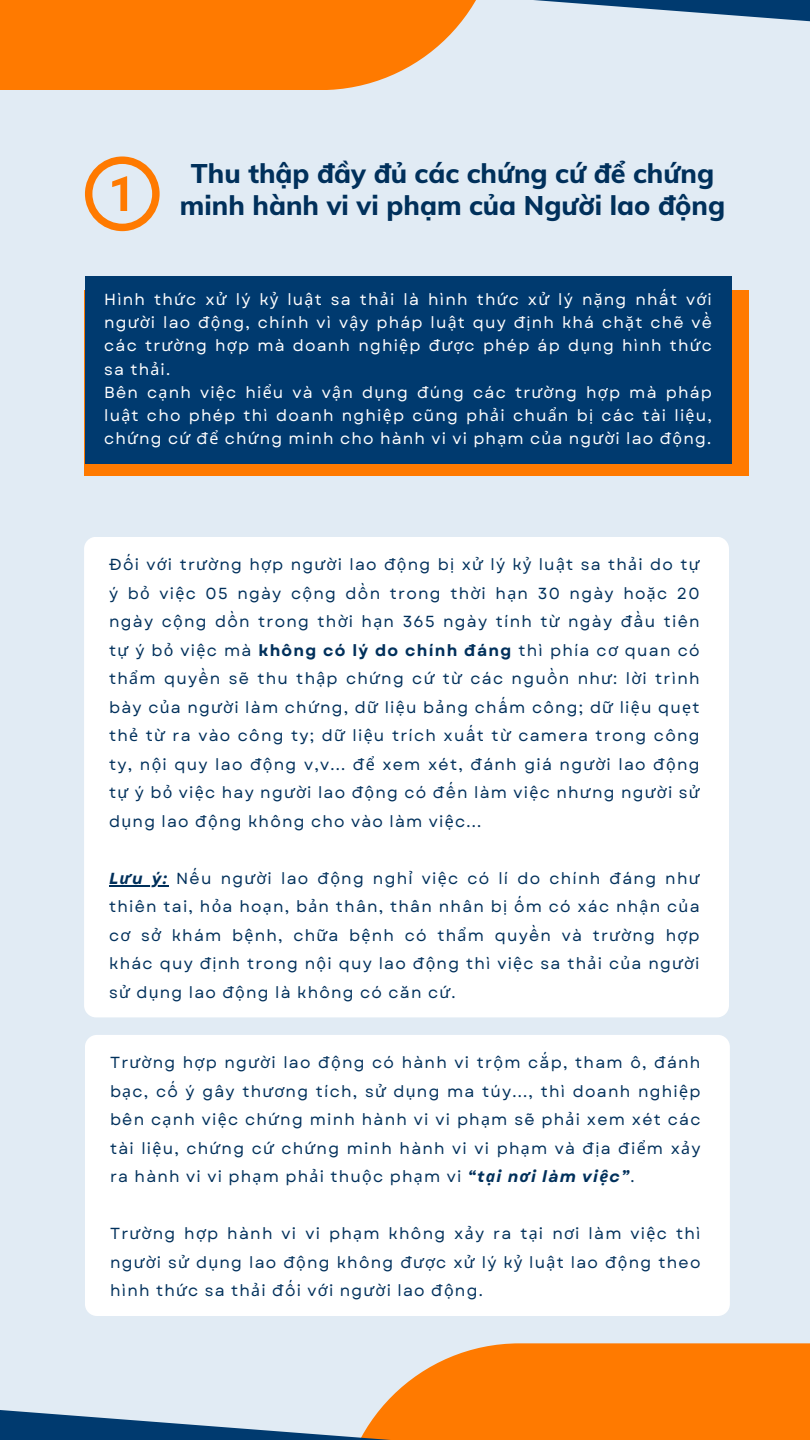
<style>
.page{position:relative;width:810px;height:1440px;background:#e1ebf4}
.page>*{position:absolute;margin:0;border:0;box-sizing:border-box;transform-origin:0 0}
.t1{font:800 27px/32.2px "Muli";color:#00305b;text-align:center}
.t2{font:16px/28.5px "Garet";letter-spacing:.08em;color:#00305b;text-align:justify}
.t3{font:16px/23.2px "Garet";letter-spacing:.075em;color:#fff;text-align:justify}
.s1{font-family:"Noto Sans"}
.s2{font-weight:700}
.s3{font-weight:700;font-style:italic}
.s4{font-family:"Noto Sans";font-weight:700;font-style:italic}
</style>
<div class="page">
<svg style="left:0;top:1343px;width:810px;height:97px"></svg>
<svg style="left:0;top:0;width:810px;height:90px"></svg>
<div style="left:85px;top:291px;width:664px;height:185px;background:#ff7a00"></div>
<div style="left:85px;top:276px;width:646px;height:188px;background:#003a6f"></div>
<div style="left:84px;top:537px;width:645px;height:480px;background:#fff;border-radius:12px"></div>
<hr style="left:109px;top:885px;width:59px;height:2px;background:#00305b">
<div style="left:85px;top:1035px;width:645px;height:281px;background:#fff;border-radius:12px"></div>
<svg style="left:85px;top:156px;width:75px;height:75px"></svg>
<p class="t1" style="left:180px;top:156px;width:547px">Thu thập đầy đủ các chứng cứ để chứng minh hành vi vi phạm của Người lao động</p>
<p class="t3" style="left:104px;top:288px;width:609px">Hình th<span class="s1">ứ</span>c x<span class="s1">ử</span> lý k<span class="s1">ỷ</span> lu<span class="s1">ậ</span>t sa th<span class="s1">ả</span>i là hình th<span class="s1">ứ</span>c x<span class="s1">ử</span> lý n<span class="s1">ặ</span>ng nhất v<span class="s1">ớ</span>i ng<span class="s1">ườ</span>i lao đ<span class="s1">ộ</span>ng, chính vì v<span class="s1">ậ</span>y pháp lu<span class="s1">ậ</span>t quy đ<span class="s1">ị</span>nh khá ch<span class="s1">ặ</span>t chẽ về các tr<span class="s1">ườ</span>ng h<span class="s1">ợ</span>p mà doanh nghi<span class="s1">ệ</span>p đ<span class="s1">ượ</span>c phép áp d<span class="s1">ụ</span>ng hình th<span class="s1">ứ</span>c sa th<span class="s1">ả</span>i.</p>
<p class="t3" style="left:104px;top:381px;width:609px">Bên c<span class="s1">ạ</span>nh vi<span class="s1">ệ</span>c hi<span class="s1">ể</span>u và v<span class="s1">ậ</span>n d<span class="s1">ụ</span>ng đúng các tr<span class="s1">ườ</span>ng h<span class="s1">ợ</span>p mà pháp lu<span class="s1">ậ</span>t cho phép thì doanh nghi<span class="s1">ệ</span>p cũng ph<span class="s1">ả</span>i chu<span class="s1">ẩ</span>n b<span class="s1">ị</span> các tài li<span class="s1">ệ</span>u, ch<span class="s1">ứ</span>ng c<span class="s1">ứ</span> đ<span class="s1">ể</span> ch<span class="s1">ứ</span>ng minh cho hành vi vi ph<span class="s1">ạ</span>m c<span class="s1">ủ</span>a ng<span class="s1">ườ</span>i lao đ<span class="s1">ộ</span>ng.</p>
<p class="t2" style="left:109px;top:550px;width:592px">Đối v<span class="s1">ớ</span>i tr<span class="s1">ườ</span>ng h<span class="s1">ợ</span>p ng<span class="s1">ườ</span>i lao đ<span class="s1">ộ</span>ng b<span class="s1">ị</span> x<span class="s1">ử</span> lý k<span class="s1">ỷ</span> lu<span class="s1">ậ</span>t sa th<span class="s1">ả</span>i do t<span class="s1">ự </span>ý b<span class="s1">ỏ</span> vi<span class="s1">ệ</span>c 05 ngày c<span class="s1">ộ</span>ng dồn trong th<span class="s1">ờ</span>i h<span class="s1">ạ</span>n 30 ngày ho<span class="s1">ặ</span>c 20 ngày c<span class="s1">ộ</span>ng dồn trong th<span class="s1">ờ</span>i h<span class="s1">ạ</span>n 365 ngày tính t<span class="s1">ừ</span> ngày đầu tiên t<span class="s1">ự</span> ý b<span class="s1">ỏ</span> vi<span class="s1">ệ</span>c mà <span class="s2">không có lý do chính đáng</span> thì phía c<span class="s1">ơ</span> quan có th<span class="s1">ẩ</span>m quyền sẽ thu th<span class="s1">ậ</span>p ch<span class="s1">ứ</span>ng c<span class="s1">ứ</span> t<span class="s1">ừ</span> các nguồn nh<span class="s1">ư</span>: l<span class="s1">ờ</span>i trình bày c<span class="s1">ủ</span>a ng<span class="s1">ườ</span>i làm ch<span class="s1">ứ</span>ng, d<span class="s1">ữ</span> li<span class="s1">ệ</span>u b<span class="s1">ả</span>ng chấm công; d<span class="s1">ữ</span> li<span class="s1">ệ</span>u qu<span class="s1">ẹ</span>t th<span class="s1">ẻ</span> t<span class="s1">ừ</span> ra vào công ty; d<span class="s1">ữ</span> li<span class="s1">ệ</span>u trích xuất t<span class="s1">ừ</span> camera trong công ty, n<span class="s1">ộ</span>i quy lao đ<span class="s1">ộ</span>ng v,v... đ<span class="s1">ể</span> xem xét, đánh giá ng<span class="s1">ườ</span>i lao đ<span class="s1">ộ</span>ng t<span class="s1">ự</span> ý b<span class="s1">ỏ</span> vi<span class="s1">ệ</span>c hay ng<span class="s1">ườ</span>i lao đ<span class="s1">ộ</span>ng có đến làm vi<span class="s1">ệ</span>c nh<span class="s1">ư</span>ng ng<span class="s1">ườ</span>i s<span class="s1">ử </span>d<span class="s1">ụ</span>ng lao đ<span class="s1">ộ</span>ng không cho vào làm vi<span class="s1">ệ</span>c...</p>
<p class="t2" style="left:109px;top:864px;width:592px"><span class="s3">L</span><span class="s4">ư</span><span class="s3">u ý:</span> Nếu ng<span class="s1">ườ</span>i lao đ<span class="s1">ộ</span>ng ngh<span class="s1">ỉ</span> vi<span class="s1">ệ</span>c có lí do chính đáng nh<span class="s1">ư </span>thiên tai, h<span class="s1">ỏ</span>a ho<span class="s1">ạ</span>n, b<span class="s1">ả</span>n thân, thân nhân b<span class="s1">ị</span> ốm có xác nh<span class="s1">ậ</span>n c<span class="s1">ủ</span>a c<span class="s1">ơ</span> s<span class="s1">ở</span> khám b<span class="s1">ệ</span>nh, ch<span class="s1">ữ</span>a b<span class="s1">ệ</span>nh có th<span class="s1">ẩ</span>m quyền và tr<span class="s1">ườ</span>ng h<span class="s1">ợ</span>p khác quy đ<span class="s1">ị</span>nh trong n<span class="s1">ộ</span>i quy lao đ<span class="s1">ộ</span>ng thì vi<span class="s1">ệ</span>c sa th<span class="s1">ả</span>i c<span class="s1">ủ</span>a ng<span class="s1">ườ</span>i s<span class="s1">ử</span> d<span class="s1">ụ</span>ng lao đ<span class="s1">ộ</span>ng là không có căn c<span class="s1">ứ</span>.</p>
<p class="t2" style="left:110px;top:1048px;width:592px">Tr<span class="s1">ườ</span>ng h<span class="s1">ợ</span>p ng<span class="s1">ườ</span>i lao đ<span class="s1">ộ</span>ng có hành vi tr<span class="s1">ộ</span>m cắp, tham ô, đánh b<span class="s1">ạ</span>c, cố ý gây th<span class="s1">ươ</span>ng tích, s<span class="s1">ử</span> d<span class="s1">ụ</span>ng ma túy..., thì doanh nghi<span class="s1">ệ</span>p bên c<span class="s1">ạ</span>nh vi<span class="s1">ệ</span>c ch<span class="s1">ứ</span>ng minh hành vi vi ph<span class="s1">ạ</span>m sẽ ph<span class="s1">ả</span>i xem xét các tài li<span class="s1">ệ</span>u, ch<span class="s1">ứ</span>ng c<span class="s1">ứ</span> ch<span class="s1">ứ</span>ng minh hành vi vi ph<span class="s1">ạ</span>m và đ<span class="s1">ị</span>a đi<span class="s1">ể</span>m x<span class="s1">ả</span>y ra hành vi vi ph<span class="s1">ạ</span>m ph<span class="s1">ả</span>i thu<span class="s1">ộ</span>c ph<span class="s1">ạ</span>m vi <span class="s3">“t</span><span class="s4">ạ</span><span class="s3">i n</span><span class="s4">ơ</span><span class="s3">i làm vi</span><span class="s4">ệ</span><span class="s3">c”</span>.</p>
<p class="t2" style="left:110px;top:1219px;width:592px">Tr<span class="s1">ườ</span>ng h<span class="s1">ợ</span>p hành vi vi ph<span class="s1">ạ</span>m không x<span class="s1">ả</span>y ra t<span class="s1">ạ</span>i n<span class="s1">ơ</span>i làm vi<span class="s1">ệ</span>c thì ng<span class="s1">ườ</span>i s<span class="s1">ử</span> d<span class="s1">ụ</span>ng lao đ<span class="s1">ộ</span>ng không đ<span class="s1">ượ</span>c x<span class="s1">ử</span> lý k<span class="s1">ỷ</span> lu<span class="s1">ậ</span>t lao đ<span class="s1">ộ</span>ng theo hình th<span class="s1">ứ</span>c sa th<span class="s1">ả</span>i đối v<span class="s1">ớ</span>i ng<span class="s1">ườ</span>i lao đ<span class="s1">ộ</span>ng.</p>
</div>
